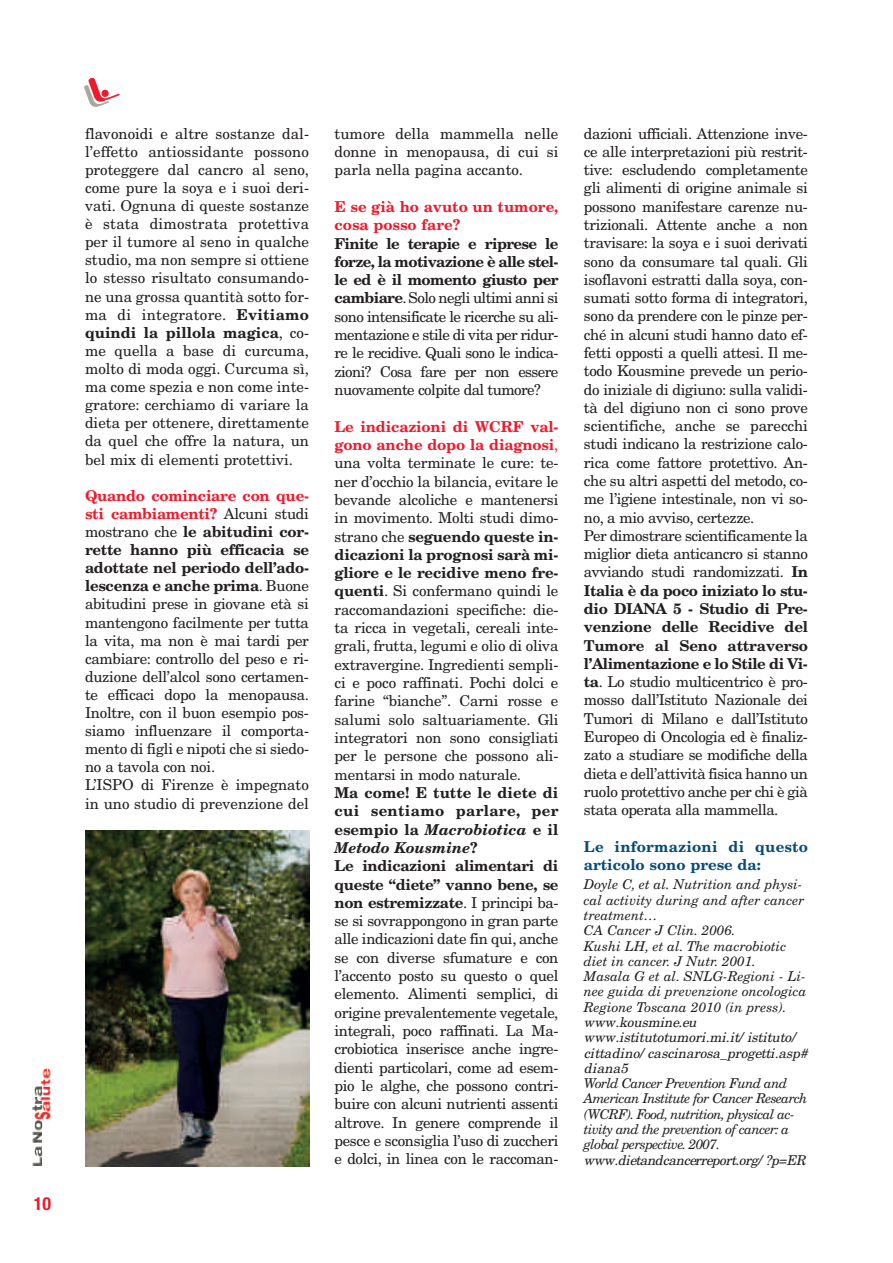
<style>
.page{position:relative;width:893px;height:1263px;background:#fff}
.page>*{position:absolute;margin:0;border:0;box-sizing:border-box;transform-origin:0 0}
.t1{font:700 condensed 18px "Helvetica Neue";color:#ee1b2d}
.t2{font:15px/18.3px "New Century Schlbk";letter-spacing:-.02em;color:#231f20}
.t3{font:15px/18.3px "New Century Schlbk";letter-spacing:-.04em;color:#231f20}
.t4{font:700 15px/18.3px "New Century Schlbk";letter-spacing:.015em;color:#064c79}
.t5{font:italic 13.5px/15.3px "New Century Schlbk";color:#231f20}
.s1{font-weight:700}
.s2{font-weight:700;color:#ee1b2d}
.s3{color:#ee1b2d}
.s4{font-weight:700;font-style:italic}
.s5{font-style:inherit}
</style>
<div class="page">
<svg style="left:84px;top:78px;width:36px;height:29px"></svg>
<img style="left:32px;top:1086px;width:19px;height:80px">
<img style="left:85px;top:831px;width:224px;height:335px">
<p class="t1" style="left:34px;top:1197px;width:19px">10</p>
<p class="t2" style="left:85px;top:126px;width:225px;text-align:justify">flavonoidi e altre sostanze dal&shy;l’effetto antiossidante possono proteggere dal cancro al seno, come pure la soya e i suoi deri&shy;vati. Ognuna di queste sostanze è stata dimostrata protettiva per il tumore al seno in qualche studio, ma non sempre si ottiene lo stesso risultato consumando&shy;ne una grossa quantità sotto for&shy;ma di integratore. <span class="s1">Evitiamo quindi la pillola magica</span>, co&shy;me quella a base di curcuma, molto di moda oggi. Curcuma sì, ma come spezia e non come inte&shy;gratore: cerchiamo di variare la dieta per ottenere, direttamente da quel che offre la natura, un bel mix di elementi protettivi.</p>
<p class="t2" style="left:85px;top:488px;width:225px"><span class="s2">Quando cominciare con que&shy;sti cambiamenti?</span> Alcuni studi mostrano che <span class="s1">le abitudini cor&shy;rette hanno più efficacia se adottate nel periodo dell’ado&shy;lescenza e anche prima</span>. Buone abitudini prese in giovane età si mantengono facilmente per tutta la vita, ma non è mai tardi per cambiare: controllo del peso e ri&shy;duzione dell’alcol sono certamen&shy;te efficaci dopo la menopausa.<br>Inoltre, con il buon esempio pos&shy;siamo influenzare il comporta&shy;mento di figli e nipoti che si siedo&shy;no a tavola con noi.<br>L’ISPO di Firenze è impegnato in uno studio di prevenzione del</p>
<p class="t2" style="left:334px;top:125px;width:225px;text-align:justify">tumore della mammella nelle donne in menopausa, di cui si parla nella pagina accanto.</p>
<p class="t3" style="left:334px;top:199px;width:225px"><span class="s2">E se già ho avuto un tumore, cosa posso fare?<br></span><span class="s1">Finite le terapie e riprese le forze, la motivazione è alle stel&shy;le ed è il momento giusto per cambiare</span>. Solo negli ultimi anni si sono intensificate le ricerche su ali&shy;mentazione e stile di vita per ridur&shy;re le recidive. Quali sono le indica&shy;zioni? Cosa fare per non essere nuovamente colpite dal tumore?</p>
<p class="t2" style="left:334px;top:418px;width:225px"><span class="s2">Le indicazioni di WCRF val&shy;gono anche dopo la diagnosi</span><span class="s3">, </span>una volta terminate le cure: te&shy;ner d’occhio la bilancia, evitare le bevande alcoliche e mantenersi in movimento. Molti studi dimo&shy;strano che <span class="s1">seguendo queste in&shy;dicazioni la prognosi sarà mi&shy;gliore e le recidive meno fre&shy;quenti</span>. Si confermano quindi le raccomandazioni specifiche: die&shy;ta ricca in vegetali, cereali inte&shy;grali, frutta, legumi e olio di oliva extravergine. Ingredienti sempli&shy;ci e poco raffinati. Pochi dolci e farine “bianche”. Carni rosse e salumi solo saltuariamente. Gli integratori non sono consigliati per le persone che possono ali&shy;mentarsi in modo naturale.<br><span class="s1">Ma come! E tutte le diete di cui sentiamo parlare, per esempio la</span> <span class="s4">Macrobiotica</span> <span class="s1">e il<br></span><span class="s4">Metodo Kousmine</span><span class="s1">?<br>Le indicazioni alimentari di queste “diete” vanno bene, se non estremizzate</span>. I principi ba&shy;se si sovrappongono in gran parte alle indicazioni date fin qui, anche se con diverse sfumature e con l’accento posto su questo o quel elemento. Alimenti semplici, di origine prevalentemente vegetale, integrali, poco raffinati. La Ma&shy;crobiotica inserisce anche ingre&shy;dienti particolari, come ad esem&shy;pio le alghe, che possono contri&shy;buire con alcuni nutrienti assenti altrove. In genere comprende il pesce e sconsiglia l’uso di zuccheri e dolci, in linea con le raccoman-</p>
<p class="t2" style="left:584px;top:125px;width:225px">dazioni ufficiali. Attenzione inve&shy;ce alle interpretazioni più restrit&shy;tive: escludendo completamente gli alimenti di origine animale si possono manifestare carenze nu&shy;trizionali. Attente anche a non travisare: la soya e i suoi derivati sono da consumare tal quali. Gli isoflavoni estratti dalla soya, con&shy;sumati sotto forma di integratori, sono da prendere con le pinze per&shy;ché in alcuni studi hanno dato ef&shy;fetti opposti a quelli attesi. Il me&shy;todo Kousmine prevede un perio&shy;do iniziale di digiuno: sulla validi&shy;tà del digiuno non ci sono prove scientifiche, anche se parecchi studi indicano la restrizione calo&shy;rica come fattore protettivo. An&shy;che su altri aspetti del metodo, co&shy;me l’igiene intestinale, non vi so&shy;no, a mio avviso, certezze.<br>Per dimostrare scientificamente la miglior dieta anticancro si stanno avviando studi randomizzati. <span class="s1">In Italia è da poco iniziato lo stu&shy;dio DIANA 5 - Studio di Pre&shy;venzione delle Recidive del Tumore al Seno attraverso l’Alimentazione e lo Stile di Vi&shy;ta</span>. Lo studio multicentrico è pro&shy;mosso dall’Istituto Nazionale dei Tumori di Milano e dall’Istituto Europeo di Oncologia ed è finaliz&shy;zato a studiare se modifiche della dieta e dell’attività fisica hanno un ruolo protettivo anche per chi è già stata operata alla mammella.</p>
<p class="t4" style="left:584px;top:838px;width:225px">Le informazioni di questo articolo sono prese da:</p>
<p class="t5" style="left:584px;top:878px;width:228px">Doyle C, et al. Nutrition and physi&shy;cal activity during and after cancer treatment…<br>CA Cancer J Clin. 2006.<br>Kushi LH, et al. The macrobiotic diet in cancer. J Nutr. 2001.<br>Masala G et al. SNLG-Regioni - Li&shy;nee guida di prevenzione oncologica<br>Regione Toscana 2010 (in press). <span class="s5">www.kousmine.eu www.istitutotumori.mi.it/ istituto/ cittadino/ cascinarosa_progetti.asp# diana5<br></span>World Cancer Prevention Fund and<br>American Institute for Cancer Research (WCRF). Food, nutrition, physical ac&shy;tivity and the prevention of cancer: a global perspective. 2007. <span class="s5">www.dietandcancerreport.org/ ?p=ER</span></p>
</div>
